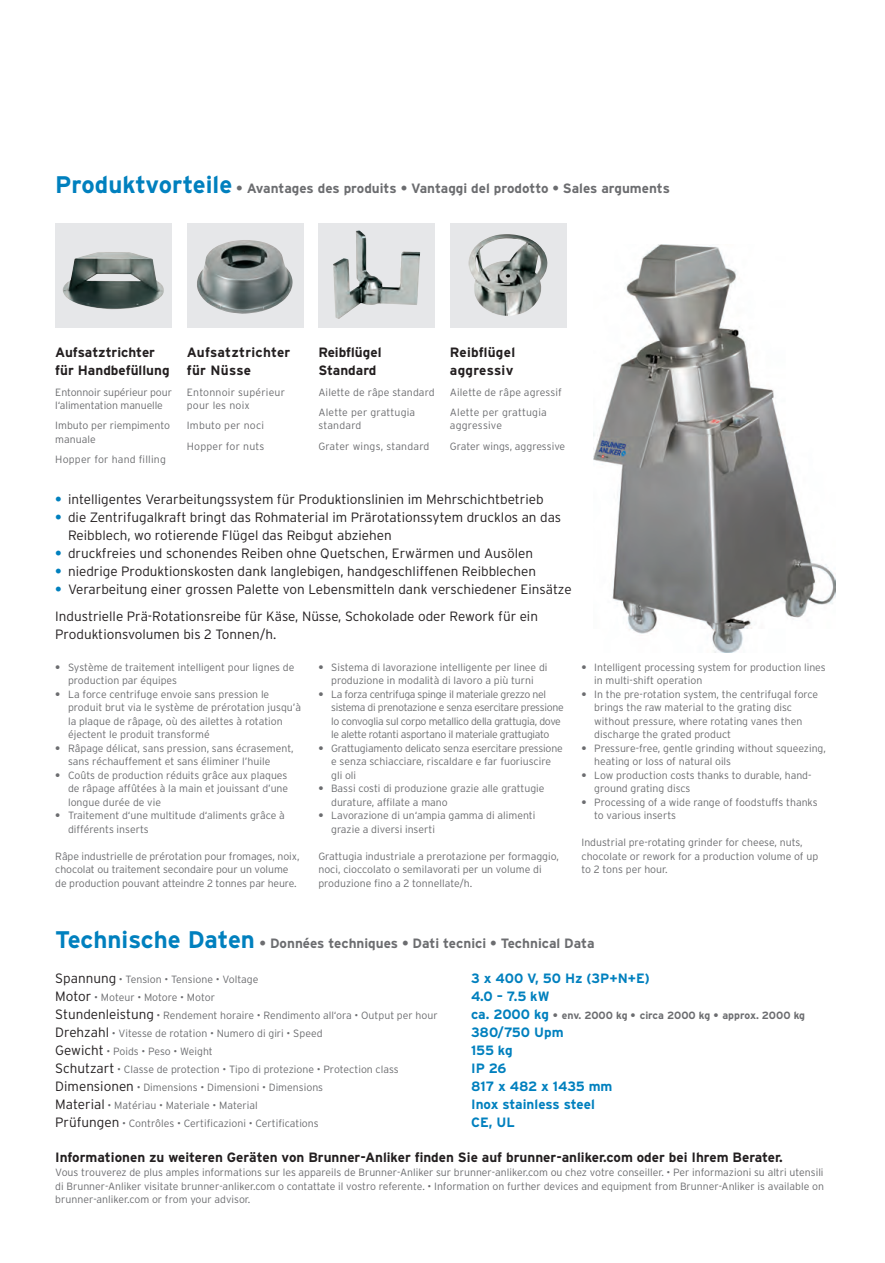
<style>
.page{position:relative;width:885px;height:1263px;background:#fff}
.page>*{position:absolute;margin:0;border:0;box-sizing:border-box;transform-origin:0 0}
.t1{font:300 13.5px/18px "Interstate";color:#231f20}
.t2{font:700 13.5px/18px "Interstate";color:#231f20}
.t3{font:700 13.5px "Interstate";color:#6c6d70}
.t4{font:700 13.5px "Interstate";color:#0080be}
.t5{font:700 13.5px/18px "Interstate";letter-spacing:.02em;color:#231f20}
.t6{font:300 10.5px/13.5px "Interstate";color:#6c6d70}
.t7{font:300 10.5px/13.5px "Interstate";letter-spacing:-.03em;color:#6c6d70}
.t8{font:300 10.5px/20.2px "Interstate";letter-spacing:.02em;color:#6c6d70}
.t9{font:300 10.5px/13.5px "Interstate";letter-spacing:-.02em;color:#6c6d70}
.t10{font:700 10.5px "Interstate";color:#6c6d70}
.s1{font-size:24px;color:#0080be}
.s2{font-weight:700;color:#0080be}
.s3{font-weight:700}
.s4{font-size:13.5px;color:#231f20}
.s5{font-size:13.5px;color:#0080be}
</style>
<div class="page">
<img style="left:593px;top:245px;width:242px;height:407px">
<div style="left:55px;top:223px;width:117px;height:104px;background:#e6e7e9"></div>
<img style="left:62px;top:252px;width:102px;height:58px">
<div style="left:187px;top:223px;width:116px;height:104px;background:#e6e7e9"></div>
<img style="left:197px;top:240px;width:96px;height:74px">
<div style="left:318px;top:223px;width:117px;height:104px;background:#e6e7e9"></div>
<img style="left:333px;top:230px;width:87px;height:89px">
<div style="left:450px;top:223px;width:116px;height:104px;background:#e6e7e9"></div>
<img style="left:468px;top:234px;width:80px;height:82px">
<p class="t3" style="left:55px;top:181px;width:616px"><span class="s1">Produktvorteile</span> • Avantages des produits • Vantaggi del prodotto • Sales arguments</p>
<p class="t2" style="left:55px;top:344px;width:116px">Aufsatztrichter für Handbefüllung</p>
<p class="t6" style="left:55px;top:385px;width:118px">Entonnoir supérieur pour l‘alimentation manuelle</p>
<p class="t6" style="left:55px;top:419px;width:116px">Imbuto per riempimento manuale</p>
<p class="t8" style="left:55px;top:449px;width:112px">Hopper for hand filling</p>
<p class="t5" style="left:187px;top:344px;width:105px">Aufsatztrichter für Nüsse</p>
<p class="t8" style="left:187px;top:385px;width:100px;line-height:13.5px">Entonnoir supérieur pour les noix</p>
<p class="t8" style="left:187px;top:415px;width:79px">Imbuto per noci<br>Hopper for nuts</p>
<p class="t2" style="left:318px;top:344px;width:65px">Reibflügel<br>Standard</p>
<p class="t6" style="left:318px;top:382px;width:118px;line-height:20.2px">Ailette de râpe standard<br>Alette per grattugia</p>
<p class="t8" style="left:318px;top:415px;width:112px">standard<br>Grater wings, standard</p>
<p class="t5" style="left:450px;top:344px;width:67px">Reibflügel aggressiv</p>
<p class="t6" style="left:450px;top:382px;width:113px;line-height:20.2px">Ailette de râpe agressif<br>Alette per grattugia</p>
<p class="t6" style="left:450px;top:415px;width:117px;line-height:20.2px">aggressive<br>Grater wings, aggressive</p>
<p class="t1" style="left:55px;top:490px;width:490px"><span class="s2">•</span> intelligentes Verarbeitungssystem für Produktionslinien im Mehrschichtbetrieb</p>
<p class="t1" style="left:68px;top:508px;width:494px;text-indent:-13px"><span class="s2">•</span> die Zentrifugalkraft bringt das Rohmaterial im Prärotationssytem drucklos an das<br>Reibblech, wo rotierende Flügel das Reibgut abziehen</p>
<p class="t1" style="left:55px;top:544px;width:479px"><span class="s2">•</span> druckfreies und schonendes Reiben ohne Quetschen, Erwärmen und Ausölen</p>
<p class="t1" style="left:55px;top:562px;width:482px"><span class="s2">•</span> niedrige Produktionskosten dank langlebigen, handgeschliffenen Reibblechen</p>
<p class="t1" style="left:55px;top:575px;width:518px;line-height:27px"><span class="s2">•</span> Verarbeitung einer grossen Palette von Lebensmitteln dank verschiedener Einsätze<br>Industrielle Prä-Rotationsreibe für Käse, Nüsse, Schokolade oder Rework für ein</p>
<p class="t1" style="left:55px;top:625px;width:222px">Produktionsvolumen bis 2 Tonnen/h.</p>
<p class="t6" style="left:68px;top:660px;width:228px;text-indent:-13px"><span class="s3">•</span> Système de traitement intelligent pour lignes de production par équipes</p>
<p class="t6" style="left:68px;top:687px;width:234px;text-indent:-13px"><span class="s3">•</span> La force centrifuge envoie sans pression le produit brut via le système de prérotation jusqu’à la plaque de râpage, où des ailettes à rotation éjectent le produit transformé</p>
<p class="t6" style="left:68px;top:741px;width:227px;text-indent:-13px"><span class="s3">•</span> Râpage délicat, sans pression, sans écrasement, sans réchauffement et sans éliminer l’huile</p>
<p class="t6" style="left:68px;top:768px;width:222px;text-align:justify;text-indent:-13px"><span class="s3">•</span> Coûts de production réduits grâce aux plaques de râpage affûtées à la main et jouissant d’une longue durée de vie</p>
<p class="t6" style="left:68px;top:808px;width:218px;text-indent:-13px"><span class="s3">•</span> Traitement d‘une multitude d‘aliments grâce à différents inserts</p>
<p class="t6" style="left:55px;top:849px;width:246px">Râpe industrielle de prérotation pour fromages, noix, chocolat ou traitement secondaire pour un volume de production pouvant atteindre 2 tonnes par heure.</p>
<p class="t6" style="left:318px;top:660px;width:231px;text-align:center"><span class="s3">•</span> Sistema di lavorazione intelligente per linee di produzione in modalità di lavoro a più turni</p>
<p class="t7" style="left:331px;top:687px;width:234px;text-indent:-13px"><span class="s3">•</span> La forza centrifuga spinge il materiale grezzo nel sistema di prenotazione e senza esercitare pressione lo convoglia sul corpo metallico della grattugia, dove le alette rotanti asportano il materiale grattugiato</p>
<p class="t9" style="left:331px;top:741px;width:233px;text-indent:-13px"><span class="s3">•</span> Grattugiamento delicato senza esercitare pressione e senza schiacciare, riscaldare e far fuoriuscire gli oli</p>
<p class="t6" style="left:331px;top:781px;width:215px;text-indent:-13px"><span class="s3">•</span> Bassi costi di produzione grazie alle grattugie durature, affilate a mano</p>
<p class="t6" style="left:331px;top:808px;width:206px;text-indent:-13px"><span class="s3">•</span> Lavorazione di un‘ampia gamma di alimenti grazie a diversi inserti</p>
<p class="t6" style="left:318px;top:849px;width:242px">Grattugia industriale a prerotazione per formaggio, noci, cioccolato o semilavorati per un volume di produzione fino a 2 tonnellate/h.</p>
<p class="t6" style="left:594px;top:660px;width:233px;text-indent:-13px"><span class="s3">•</span> Intelligent processing system for production lines in multi-shift operation</p>
<p class="t6" style="left:594px;top:687px;width:225px;text-indent:-13px"><span class="s3">•</span> In the pre-rotation system, the centrifugal force brings the raw material to the grating disc without pressure, where rotating vanes then discharge the grated product</p>
<p class="t6" style="left:594px;top:741px;width:233px;text-indent:-13px"><span class="s3">•</span> Pressure-free, gentle grinding without squeezing, heating or loss of natural oils</p>
<p class="t6" style="left:594px;top:768px;width:219px;text-indent:-13px"><span class="s3">•</span> Low production costs thanks to durable, hand&shy;ground grating discs</p>
<p class="t6" style="left:594px;top:795px;width:225px;text-indent:-13px"><span class="s3">•</span> Processing of a wide range of foodstuffs thanks to various inserts</p>
<p class="t6" style="left:581px;top:836px;width:238px">Industrial pre-rotating grinder for cheese, nuts, chocolate or rework for a production volume of up to 2 tons per hour.</p>
<p class="t3" style="left:55px;top:935px;width:540px"><span class="s1">Technische Daten</span> • Données techniques • Dati tecnici • Technical Data</p>
<p class="t6" style="left:55px;top:972px;width:204px"><span class="s4">Spannung</span> • Tension • Tensione • Voltage</p>
<p class="t4" style="left:471px;top:970px;width:180px">3 x 400 V, 50 Hz (3P+N+E)</p>
<p class="t6" style="left:55px;top:990px;width:161px"><span class="s4">Motor</span> • Moteur • Motore • Motor</p>
<p class="t4" style="left:471px;top:988px;width:80px">4.0 – 7.5 kW</p>
<p class="t6" style="left:55px;top:1008px;width:384px"><span class="s4">Stundenleistung</span> • Rendement horaire • Rendimento all‘ora • Output per hour</p>
<p class="t10" style="left:471px;top:1009px;width:335px"><span class="s5">ca. 2000 kg</span> • env. 2000 kg • circa 2000 kg • approx. 2000 kg</p>
<p class="t6" style="left:55px;top:1026px;width:269px"><span class="s4">Drehzahl</span> • Vitesse de rotation • Numero di giri • Speed</p>
<p class="t4" style="left:471px;top:1024px;width:94px">380/750 Upm</p>
<p class="t6" style="left:55px;top:1044px;width:159px"><span class="s4">Gewicht</span> • Poids • Peso • Weight</p>
<p class="t4" style="left:471px;top:1042px;width:43px">155 kg</p>
<p class="t6" style="left:55px;top:1062px;width:345px"><span class="s4">Schutzart</span> • Classe de protection • Tipo di protezione • Protection class</p>
<p class="t4" style="left:471px;top:1060px;width:37px">IP 26</p>
<p class="t6" style="left:55px;top:1080px;width:269px"><span class="s4">Dimensionen</span> • Dimensions • Dimensioni • Dimensions</p>
<p class="t4" style="left:471px;top:1078px;width:143px">817 x 482 x 1435 mm</p>
<p class="t6" style="left:55px;top:1098px;width:204px"><span class="s4">Material</span> • Matériau • Materiale • Material</p>
<p class="t4" style="left:471px;top:1096px;width:125px">Inox stainless steel</p>
<p class="t6" style="left:55px;top:1116px;width:265px"><span class="s4">Prüfungen</span> • Contrôles • Certificazioni • Certifications</p>
<p class="t4" style="left:471px;top:1114px;width:45px">CE, UL</p>
<p class="t2" style="left:55px;top:1148px;width:729px">Informationen zu weiteren Geräten von Brunner-Anliker finden Sie auf brunner-anliker.com oder bei Ihrem Berater.</p>
<p class="t6" style="left:55px;top:1165px;width:770px;line-height:14px;text-align:justify">Vous trouverez de plus amples informations sur les appareils de Brunner-Anliker sur brunner-anliker.com ou chez votre conseiller. • Per informazioni su altri utensili di Brunner-Anliker visitate brunner-anliker.com o contattate il vostro referente. • Information on further devices and equipment from Brunner-Anliker is available on brunner-anliker.com or from your advisor.</p>
</div>
